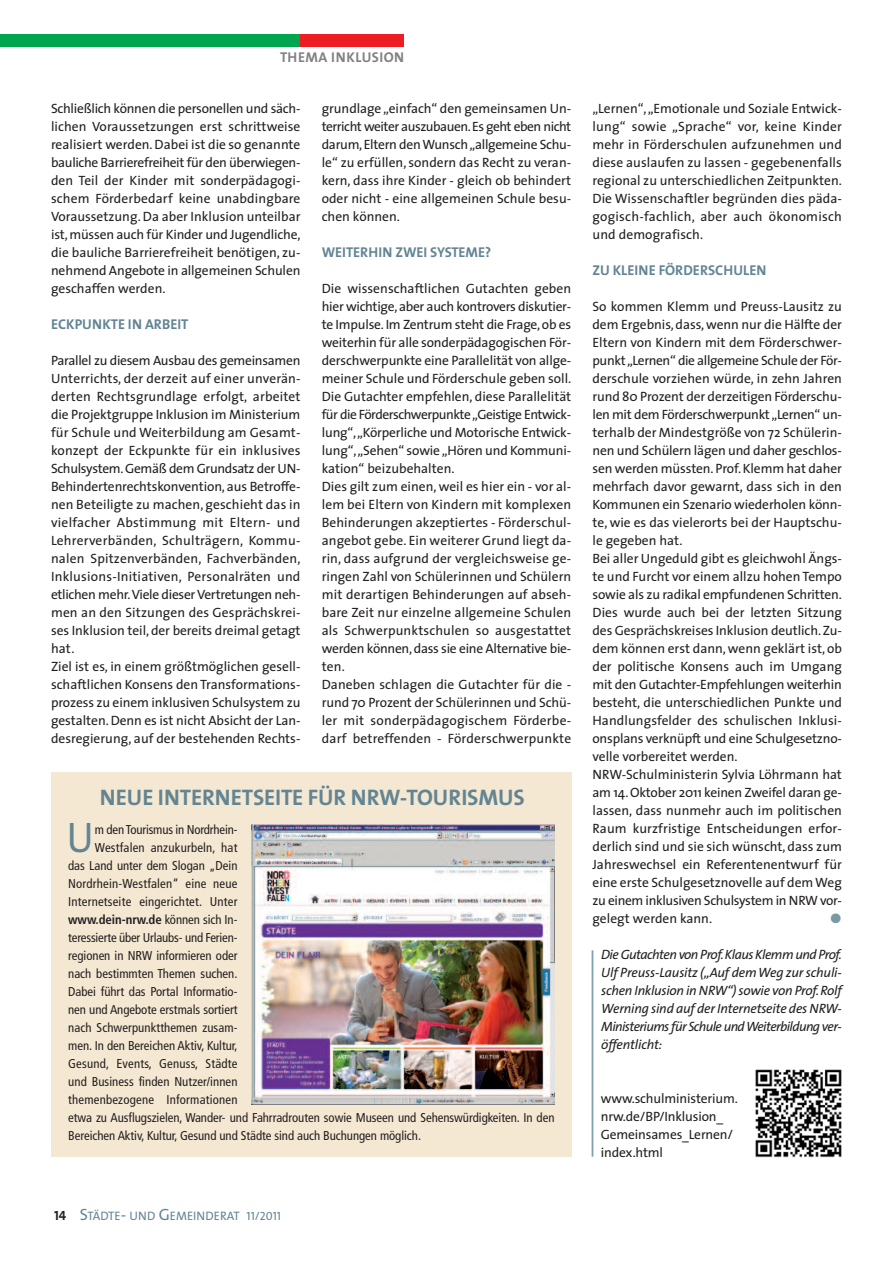
<style>
.page{position:relative;width:893px;height:1263px;background:#fff}
.page>*{position:absolute;margin:0;border:0;box-sizing:border-box;transform-origin:0 0}
.t1{font:42.9px "The Sans";color:#638593;scale:.9 1}
.t2{font:700 22.65px "The Sans";letter-spacing:-.005em;color:#638593}
.t3{font:700 14.25px "The Sans";color:#638593}
.t4{font:700 14.25px "The Sans";letter-spacing:.03em;color:#808285}
.t5{font:13.5px/18px "The Sans";color:#231f20}
.t6{font:italic 13.5px/18px "The Sans";letter-spacing:-.045em;color:#231f20;text-align:justify}
.t7{font:13.5px "Zapf Dingbats";color:#7b98a5}
.t8{font:condensed 12.75px "Frutiger LT Std";letter-spacing:-.005em;color:#231f20}
.t9{font:condensed 12.75px "Frutiger LT Std";letter-spacing:.015em;color:#231f20}
.t10{font:700 condensed 12.75px "Frutiger LT Std";letter-spacing:-.005em;color:#231f20}
.t11{font:12.3px "The Sans";color:#638593}
.s1{font-weight:400}
.s2{font-family:"The Sans Bold Caps";font-size:13.35px;color:#231f20}
.s3{font-size:16.35px}
.s4{font-family:"The Sans Caps";font-size:11.85px}
</style>
<div class="page">
<div style="left:0;top:34px;width:326px;height:13px;background:#00a54f"></div>
<div style="left:300px;top:34px;width:104px;height:13px;background:#ee1d23"></div>
<img style="left:755px;top:1069px;width:87px;height:89px">
<div style="left:51px;top:772px;width:520px;height:385px;background:#f5e8d2"></div>
<img style="left:251px;top:824px;width:303px;height:280px">
<hr style="left:592px;top:950px;width:1px;height:207px;background:#80a0af">
<p class="t4" style="left:280px;top:51px;width:126px">THEMA INKLUSION</p>
<p class="t5" style="left:51px;top:100px;width:251px;text-align:justify">Schließlich können die personellen und säch&shy;lichen Voraussetzungen erst schrittweise realisiert werden.Dabei ist die so genannte bauliche Barrierefreiheit für den überwiegen&shy;den Teil der Kinder mit sonderpädagogi&shy;schem Förderbedarf keine unabdingbare Voraussetzung.Da aber Inklusion unteilbar ist,müssen auch für Kinder und Jugendliche, die bauliche Barrierefreiheit benötigen, zu&shy;nehmend Angebote in allgemeinen Schulen geschaffen werden.</p>
<p class="t3" style="left:51px;top:318px;width:139px">ECKPUNKTE IN ARBEIT</p>
<p class="t5" style="left:51px;top:352px;width:251px">Parallel zu diesem Ausbau des gemeinsamen Unterrichts, der derzeit auf einer unverän&shy;derten Rechtsgrundlage erfolgt, arbeitet die Projektgruppe Inklusion im Ministerium für Schule und Weiterbildung am Gesamt&shy;konzept der Eckpunkte für ein inklusives Schulsystem.Gemäß dem Grundsatz der UN-Behindertenrechtskonvention, aus Betroffe&shy;nen Beteiligte zu machen, geschieht das in vielfacher Abstimmung mit Eltern- und Lehrerverbänden, Schulträgern, Kommu&shy;nalen Spitzenverbänden, Fachverbänden, Inklusions-Initiativen, Personalräten und etlichen mehr.Viele dieser Vertretungen neh&shy;men an den Sitzungen des Gesprächskrei&shy;ses Inklusion teil, der bereits dreimal getagt hat.<br>Ziel ist es, in einem größtmöglichen gesell&shy;schaftlichen Konsens den Transformations&shy;prozess zu einem inklusiven Schulsystem zu gestalten.Denn es ist nicht Absicht der Lan&shy;desregierung, auf der bestehenden Rechts-</p>
<p class="t5" style="left:322px;top:100px;width:251px;text-align:justify">grundlage„einfach“ den gemeinsamen Un&shy;terricht weiter auszubauen.Es geht eben nicht darum,Eltern denWunsch„allgemeine Schu&shy;le“ zu erfüllen, sondern das Recht zu veran&shy;kern, dass ihre Kinder - gleich ob behindert oder nicht - eine allgemeinen Schule besu&shy;chen können.</p>
<p class="t3" style="left:322px;top:246px;width:171px">WEITERHIN ZWEI SYSTEME?</p>
<p class="t5" style="left:322px;top:280px;width:251px">Die wissenschaftlichen Gutachten geben hier wichtige,aber auch kontrovers diskutier&shy;te Impulse.Im Zentrum steht die Frage,ob es weiterhin für alle sonderpädagogischen För&shy;derschwerpunkte eine Parallelität von allge&shy;meiner Schule und Förderschule geben soll.<br>Die Gutachter empfehlen, diese Parallelität für die Förderschwerpunkte„Geistige Entwick&shy;lung“,„Körperliche und Motorische Entwick&shy;lung“,„Sehen“ sowie„Hören und Kommuni&shy;kation“ beizubehalten.<br>Dies gilt zum einen,weil es hier ein - vor al&shy;lem bei Eltern von Kindern mit komplexen Behinderungen akzeptiertes - Förderschul&shy;angebot gebe. Ein weiterer Grund liegt da&shy;rin, dass aufgrund der vergleichsweise ge&shy;ringen Zahl von Schülerinnen und Schülern mit derartigen Behinderungen auf abseh&shy;bare Zeit nur einzelne allgemeine Schulen als Schwerpunktschulen so ausgestattet werden können,dass sie eine Alternative bie&shy;ten.<br>Daneben schlagen die Gutachter für die - rund 70 Prozent der Schülerinnen und Schü&shy;ler mit sonderpädagogischem Förderbe&shy;darf betreffenden - Förderschwerpunkte</p>
<h2 class="t2" style="left:100px;top:788px;width:427px">NEUE INTERNETSEITE FÜR NRW-TOURISMUS</h2>
<h1 class="t1" style="left:67px;top:820px;width:31px">U</h1>
<p class="t8" style="left:95px;top:824px;width:144px">m den Tourismus in Nordrhein-</p>
<p class="t9" style="left:95px;top:842px;width:144px">Westfalen anzukurbeln, hat</p>
<p class="t8" style="left:68px;top:860px;width:171px">das Land unter dem Slogan „Dein</p>
<p class="t9" style="left:68px;top:878px;width:171px">Nordrhein-Westfalen“ eine neue</p>
<p class="t9" style="left:68px;top:896px;width:171px">Internetseite eingerichtet. Unter</p>
<p class="t10" style="left:68px;top:914px;width:171px">www.dein-nrw.de <span class="s1">können sich In-</span></p>
<p class="t8" style="left:68px;top:932px;width:171px">teressierte über Urlaubs- und Ferien-</p>
<p class="t8" style="left:68px;top:950px;width:171px">regionen in NRW informieren oder</p>
<p class="t8" style="left:68px;top:968px;width:171px">nach bestimmten Themen suchen.</p>
<p class="t8" style="left:68px;top:986px;width:171px">Dabei führt das Portal Informatio-</p>
<p class="t8" style="left:68px;top:1004px;width:171px">nen und Angebote erstmals sortiert</p>
<p class="t8" style="left:68px;top:1022px;width:171px">nach Schwerpunktthemen zusam-</p>
<p class="t8" style="left:68px;top:1040px;width:171px">men. In den Bereichen Aktiv, Kultur,</p>
<p class="t9" style="left:68px;top:1058px;width:171px">Gesund, Events, Genuss, Städte</p>
<p class="t8" style="left:68px;top:1076px;width:171px">und Business finden Nutzer/innen</p>
<p class="t9" style="left:68px;top:1094px;width:171px">themenbezogene Informationen</p>
<p class="t8" style="left:68px;top:1112px;width:488px">etwa zu Ausflugszielen, Wander- und Fahrradrouten sowie Museen und Sehenswürdigkeiten. In den</p>
<p class="t8" style="left:68px;top:1130px;width:354px">Bereichen Aktiv, Kultur, Gesund und Städte sind auch Buchungen möglich.</p>
<p class="t11" style="left:54px;top:1211px;width:229px"><span class="s2">14</span> <span class="s3">S</span>TÄDTE<span class="s3">-</span> UND <span class="s3">G</span>EMEINDERAT <span class="s4">11/2011</span></p>
<p class="t5" style="left:592px;top:100px;width:251px;text-align:justify">„Lernen“,„Emotionale und Soziale Entwick&shy;lung“ sowie „Sprache“ vor, keine Kinder mehr in Förderschulen aufzunehmen und diese auslaufen zu lassen - gegebenenfalls regional zu unterschiedlichen Zeitpunkten.<br>Die Wissenschaftler begründen dies päda&shy;gogisch-fachlich, aber auch ökonomisch und demografisch.</p>
<p class="t3" style="left:592px;top:264px;width:175px">ZU KLEINE FÖRDERSCHULEN</p>
<p class="t5" style="left:592px;top:298px;width:251px">So kommen Klemm und Preuss-Lausitz zu dem Ergebnis,dass,wenn nur die Hälfte der Eltern von Kindern mit dem Förderschwer&shy;punkt „Lernen“ die allgemeine Schule der För&shy;derschule vorziehen würde, in zehn Jahren rund 80 Prozent der derzeitigen Förderschu&shy;len mit dem Förderschwerpunkt „Lernen“ un&shy;terhalb der Mindestgröße von 72 Schülerin&shy;nen und Schülern lägen und daher geschlos&shy;sen werden müssten. Prof.Klemm hat daher mehrfach davor gewarnt, dass sich in den Kommunen ein Szenario wiederholen könn&shy;te, wie es das vielerorts bei der Hauptschu&shy;le gegeben hat.<br>Bei aller Ungeduld gibt es gleichwohl Ängs&shy;te und Furcht vor einem allzu hohen Tempo sowie als zu radikal empfundenen Schritten.<br>Dies wurde auch bei der letzten Sitzung des Gesprächskreises Inklusion deutlich. Zu&shy;dem können erst dann,wenn geklärt ist, ob der politische Konsens auch im Umgang mit den Gutachter-Empfehlungen weiterhin besteht, die unterschiedlichen Punkte und Handlungsfelder des schulischen Inklusi&shy;onsplans verknüpft und eine Schulgesetzno&shy;velle vorbereitet werden.<br>NRW-Schulministerin Sylvia Löhrmann hat am 14.Oktober 2011 keinen Zweifel daran ge&shy;lassen, dass nunmehr auch im politischen Raum kurzfristige Entscheidungen erfor&shy;derlich sind und sie sich wünscht, dass zum Jahreswechsel ein Referentenentwurf für eine erste Schulgesetznovelle auf demWeg zu einem inklusiven Schulsystem in NRW vor&shy;gelegt werden kann.</p>
<p class="t7" style="left:831px;top:910px;width:12px">●</p>
<p class="t6" style="left:601px;top:946px;width:242px">Die Gutachten von Prof.Klaus Klemm und Prof.<br>Ulf Preuss-Lausitz („Auf demWeg zur schuli&shy;schen Inklusion in NRW“) sowie von Prof.Rolf Werning sind auf der Internetseite des NRW-Ministeriumsfür Schule undWeiterbildung ver&shy;öffentlicht:</p>
<p class="t5" style="left:601px;top:1090px;width:139px">www.schulministerium. nrw.de/BP/Inklusion_<br>Gemeinsames_Lernen/ index.html</p>
</div>
